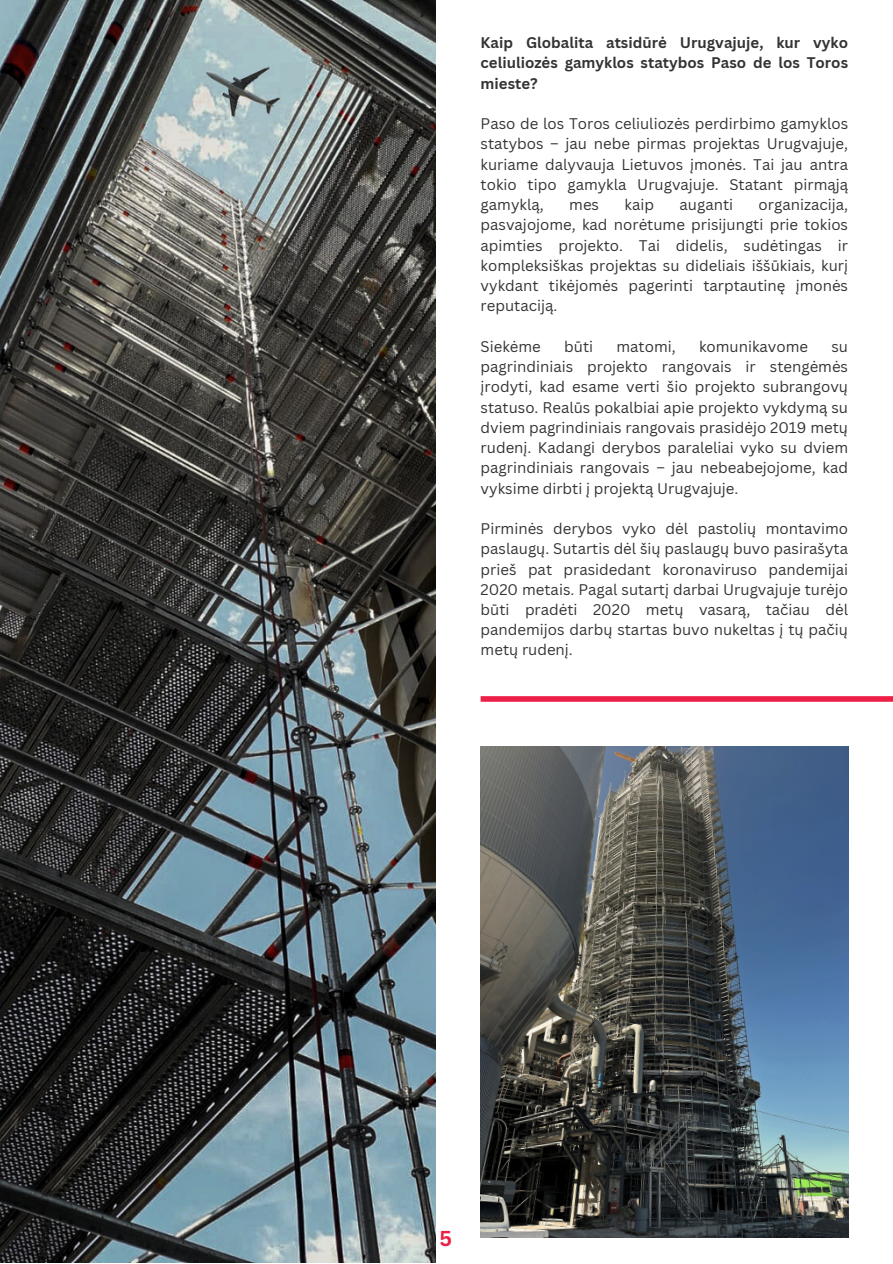
<style>
.page{position:relative;width:893px;height:1264px;background:#fff}
.page>*{position:absolute;margin:0;border:0;box-sizing:border-box;transform-origin:0 0}
.t1{font:700 21px "Canva Sans";color:#ed1f46}
.t2{font:15px/20.2px "Canva Sans";color:#000;text-align:justify}
.t3{font:700 15px/20.2px "Canva Sans";color:#000;text-align:justify}
</style>
<div class="page">
<img style="left:0;top:0;width:435px;height:1262px">
<img style="left:480px;top:746px;width:368px;height:490px">
<div style="left:480px;top:696px;width:412px;height:5px;background:#ed1f46"></div>
<p class="t3" style="left:480px;top:32px;width:369px">Kaip Globalita atsidūrė Urugvajuje, kur vyko celiuliozės gamyklos statybos Paso de los Toros mieste?</p>
<p class="t2" style="left:480px;top:113px;width:369px">Paso de los Toros celiuliozės perdirbimo gamyklos statybos – jau nebe pirmas projektas Urugvajuje, kuriame dalyvauja Lietuvos įmonės. Tai jau antra tokio tipo gamykla Urugvajuje. Statant pirmąją gamyklą,</p>
<p class="t2" style="left:480px;top:194px;width:369px;text-indent:278px">organizacija, pasvajojome, kad norėtume prisijungti prie tokios apimties projekto. Tai didelis, sudėtingas ir kompleksiškas projektas su dideliais iššūkiais, kurį vykdant tikėjomės pagerinti tarptautinę įmonės reputaciją.</p>
<p class="t2" style="left:480px;top:336px;width:62px">Siekėme</p>
<p class="t2" style="left:564px;top:336px;width:30px">būti</p>
<p class="t2" style="left:616px;top:336px;width:61px">matomi,</p>
<p class="t2" style="left:699px;top:336px;width:110px">komunikavome</p>
<p class="t2" style="left:569px;top:194px;width:31px">mes</p>
<p class="t2" style="left:624px;top:194px;width:31px">kaip</p>
<p class="t2" style="left:679px;top:194px;width:55px">auganti</p>
<p class="t2" style="left:480px;top:336px;width:369px;text-indent:351px">su pagrindiniais projekto rangovais ir stengėmės įrodyti, kad esame verti šio projekto subrangovų statuso. Realūs pokalbiai apie projekto vykdymą su dviem pagrindiniais rangovais prasidėjo 2019 metų rudenį. Kadangi derybos paraleliai vyko su dviem pagrindiniais rangovais – jau nebeabejojome, kad vyksime dirbti į projektą Urugvajuje.</p>
<p class="t2" style="left:480px;top:518px;width:369px">Pirminės derybos vyko dėl pastolių montavimo paslaugų. Sutartis dėl šių paslaugų buvo pasirašyta prieš pat prasidedant koronaviruso pandemijai 2020 metais. Pagal sutartį darbai Urugvajuje turėjo būti pradėti 2020 metų vasarą, tačiau dėl pandemijos darbų startas buvo nukeltas į tų pačių metų rudenį.</p>
<p class="t1" style="left:439px;top:1223px;width:14px">5</p>
</div>
